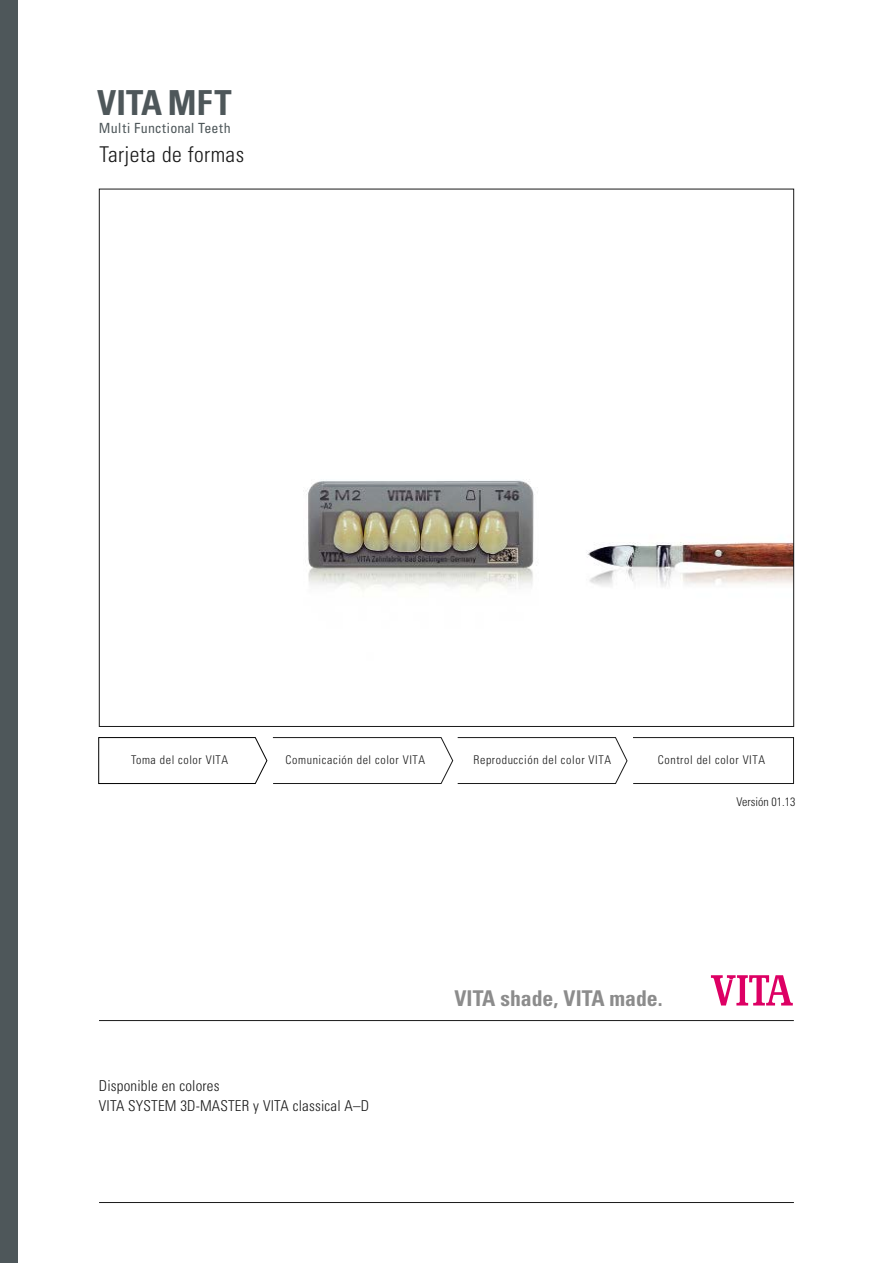
<style>
.page{position:relative;width:893px;height:1263px;background:#fff}
.page>*{position:absolute;margin:0;border:0;box-sizing:border-box;transform-origin:0 0}
.t1{font:700 condensed 34.5px "Univers LT";color:#4e575a}
.t2{font:700 condensed 21.75px "Univers LT";color:#8c8c8c}
.t3{font:300 condensed 21.75px "Univers LT";color:#1a1a1a}
.t4{font:300 condensed 15px/20.2px "Univers LT";letter-spacing:.01em;color:#1a1a1a}
.t5{font:condensed 14.1px "Univers LT";color:#4e575a}
.t6{font:300 condensed 12px "Univers LT";letter-spacing:.05em;color:#1a1a1a}
</style>
<div class="page">
<img style="left:306px;top:479px;width:486px;height:112px">
<div style="left:0;top:0;width:17px;height:1263px;background:#4e575a"></div>
<hr style="left:99px;top:1202px;width:695px;height:1px;background:#1a1a1a">
<hr style="left:99px;top:1020px;width:695px;height:1px;background:#1a1a1a">
<svg style="left:711px;top:975px;width:82px;height:30px"></svg>
<svg style="left:98px;top:737px;width:529px;height:47px"></svg>
<div style="left:633px;top:737px;width:161px;height:47px;border:1px solid #1a1a1a"></div>
<h1 class="t1" style="left:97px;top:82px;width:136px">VITA MFT</h1>
<p class="t5" style="left:99px;top:119px;width:133px">Multi Functional Teeth</p>
<h2 class="t3" style="left:100px;top:141px;width:146px">Tarjeta de formas</h2>
<p class="t6" style="left:131px;top:753px;width:99px">Toma del color VITA</p>
<p class="t6" style="left:286px;top:753px;width:141px">Comunicación del color VITA</p>
<p class="t6" style="left:473px;top:753px;width:139px">Reproducción del color VITA</p>
<p class="t6" style="left:658px;top:753px;width:109px">Control del color VITA</p>
<p class="t4" style="left:99px;top:1076px;width:272px">Disponible en colores<br>VITA SYSTEM 3D-MASTER y VITA classical A–D</p>
<h2 class="t2" style="left:454px;top:984px;width:210px">VITA shade, VITA made.</h2>
<p class="t6" style="left:736px;top:795px;width:61px">Versión 01.13</p>
</div>
